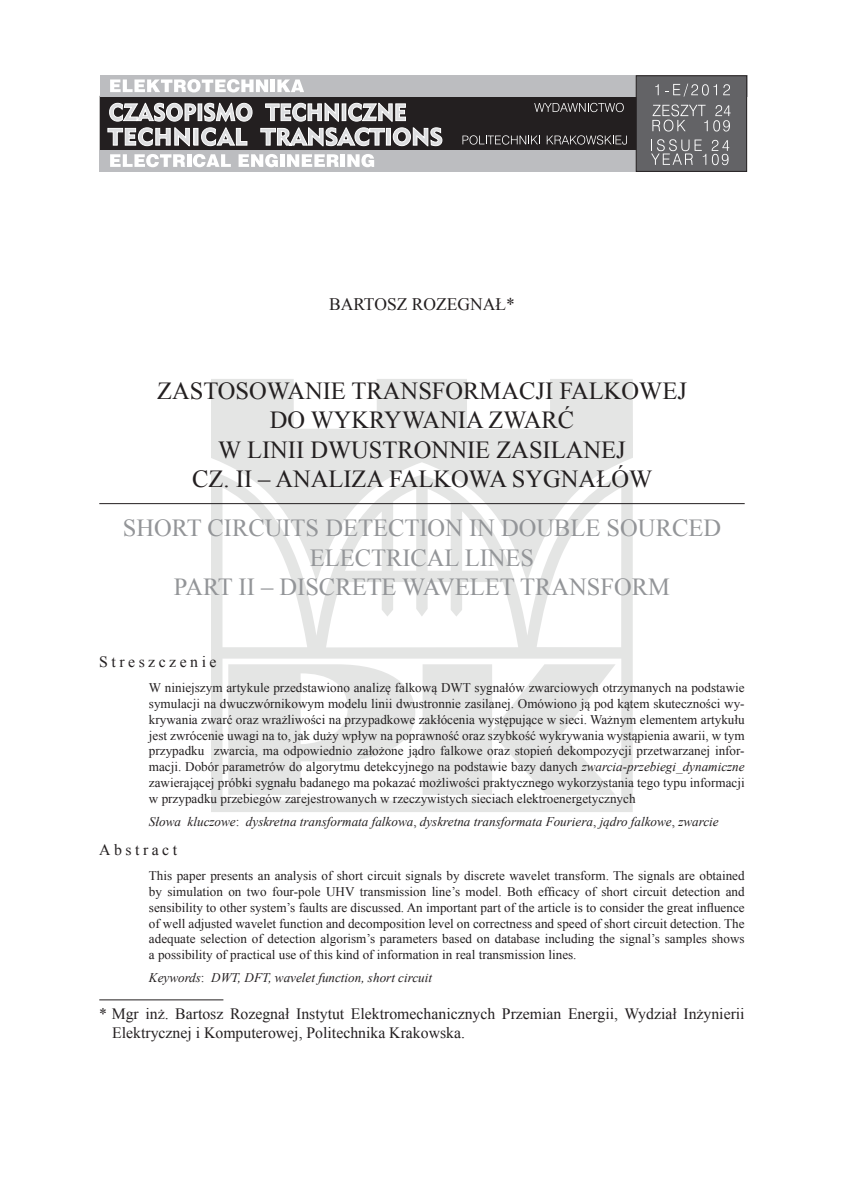
<style>
.page{position:relative;width:844px;height:1191px;background:#fff}
.page>*{position:absolute;margin:0;border:0;box-sizing:border-box;transform-origin:0 0}
.Tytuł_polski{font:24.5px/29.4px "Times New Roman";color:#231f20;text-align:center}
.Tytuł_angielski{font:24.5px/29.4px "Times New Roman";color:#939598;text-align:center}
.Nazwisko_autora{font:17.5px "Times New Roman";color:#231f20}
.Przypis{font:15.75px/18.9px "Times New Roman";color:#231f20}
.streszczenie{font:15.75px "Times New Roman";letter-spacing:.22em;color:#231f20}
.Abstract{font:15.75px "Times New Roman";letter-spacing:.22em;color:#231f20}
.Test_streszczenia_po{font:13.12px/15.8px "Times New Roman";color:#231f20;text-align:justify}
.Test_-_abstract_8_pk{font:13.12px/15.8px "Times New Roman";color:#231f20;text-align:justify}
.Słowa_kluczowe_8_pkt{font:italic 13.12px "Times New Roman";color:#231f20}
.Keywords_8_pkt{font:italic 13.12px "Times New Roman";color:#231f20}
.s1{font-style:italic}
.s2{font-style:normal}
</style>
<div class="page">
<svg style="left:211px;top:379px;width:421px;height:433px;fill:#e4e5e4"></svg>
<hr style="left:99px;top:999px;width:124px;height:1px;background:#231f20">
<hr style="left:99px;top:503px;width:645px;height:1px;background:#231f20">
<div style="left:100px;top:96px;width:646px;height:55px;background:#231f20"></div>
<div style="left:100px;top:96px;width:646px;height:56px;border:1px solid #231f20"></div>
<div style="left:100px;top:75px;width:646px;height:21px;background:#bcbdc0"></div>
<div style="left:99px;top:151px;width:647px;height:21px;background:#bcbdc0"></div>
<svg style="left:107px;top:103px;width:335px;height:43px"></svg>
<div style="left:636px;top:76px;width:110px;height:96px;background:#636366;border:1px solid #231f20"></div>
<svg style="left:110px;top:79px;width:158px;height:13px"></svg>
<div style="left:270px;top:79px;width:5px;height:13px;background:#fff"></div>
<svg style="left:277px;top:79px;width:27px;height:13px"></svg>
<svg style="left:110px;top:154px;width:75px;height:13px"></svg>
<hr style="left:187px;top:154px;width:4px;height:13px;background:#fff">
<svg style="left:193px;top:154px;width:38px;height:13px"></svg>
<svg style="left:238px;top:154px;width:40px;height:13px"></svg>
<hr style="left:280px;top:154px;width:4px;height:13px;background:#fff">
<svg style="left:287px;top:154px;width:52px;height:13px"></svg>
<div style="left:340px;top:154px;width:5px;height:13px;background:#fff"></div>
<svg style="left:347px;top:154px;width:27px;height:13px"></svg>
<svg style="left:534px;top:103px;width:89px;height:9px"></svg>
<svg style="left:462px;top:135px;width:78px;height:10px"></svg>
<svg style="left:546px;top:135px;width:80px;height:10px"></svg>
<svg style="left:655px;top:84px;width:3px;height:11px"></svg>
<svg style="left:665px;top:84px;width:51px;height:13px"></svg>
<svg style="left:723px;top:84px;width:6px;height:11px"></svg>
<svg style="left:652px;top:104px;width:55px;height:27px"></svg>
<svg style="left:713px;top:105px;width:17px;height:26px"></svg>
<svg style="left:651px;top:139px;width:78px;height:26px"></svg>
<p class="Nazwisko_autora" style="left:329px;top:292px;width:187px">BARTOSZ ROZEGNAŁ*</p>
<p class="Tytuł_polski" style="left:157px;top:375px;width:531px">ZASTOSOWANIE TRANSFORMACJI FALKOWEJ<br>DO WYKRYWANIA ZWARĆ<br>W LINII DWUSTRONNIE ZASILANEJ<br>CZ. II – ANALIZA FALKOWA SYGNAŁÓW</p>
<p class="Tytuł_angielski" style="left:123px;top:513px;width:599px">SHORT CIRCUITS DETECTION IN DOUBLE SOURCED<br>ELECTRICAL LINES<br>PART II – DISCRETE WAVELET TRANSFORM</p>
<p class="streszczenie" style="left:99px;top:650px;width:119px">Streszczenie</p>
<p class="Test_streszczenia_po" style="left:149px;top:680px;width:597px">W niniejszym artykule przedstawiono analizę falkową DWT sygnałów zwarciowych otrzymanych na podstawie symulacji na dwuczwórnikowym modelu linii dwustronnie zasilanej. Omówiono ją pod kątem skuteczności wy&shy;krywania zwarć oraz wrażliwości na przypadkowe zakłócenia występujące w sieci. Ważnym elementem artykułu jest zwrócenie uwagi na to, jak duży wpływ na poprawność oraz szybkość wykrywania wystąpienia awarii, w tym przypadku zwarcia, ma odpowiednio założone jądro falkowe oraz stopień dekompozycji przetwarzanej infor&shy;macji. Dobór parametrów do algorytmu detekcyjnego na podstawie bazy danych <span class="s1">zwarcia-przebiegi_dynamiczne </span>zawierającej próbki sygnału badanego ma pokazać możliwości praktycznego wykorzystania tego typu informacji w przypadku przebiegów zarejestrowanych w rzeczywistych sieciach elektroenergetycznych</p>
<p class="Słowa_kluczowe_8_pkt" style="left:149px;top:812px;width:571px">Słowa kluczowe<span class="s2">:</span> dyskretna transformata falkowa<span class="s2">,</span> dyskretna transformata Fouriera<span class="s2">,</span> jądro falkowe<span class="s2">,</span> zwarcie</p>
<p class="Abstract" style="left:99px;top:838px;width:79px">Abstract</p>
<p class="Test_-_abstract_8_pk" style="left:149px;top:867px;width:597px">This paper presents an analysis of short circuit signals by discrete wavelet transform. The signals are obtained by simulation on two four-pole UHV transmission line’s model. Both efficacy of short circuit detection and sensibility to other system’s faults are discussed. An important part of the article is to consider the great influence of well adjusted wavelet function and decomposition level on correctness and speed of short circuit detection. The adequate selection of detection algorism’s parameters based on database including the signal’s samples shows a possibility of practical use of this kind of information in real transmission lines.</p>
<p class="Keywords_8_pkt" style="left:149px;top:968px;width:284px">Keywords<span class="s2">:</span> DWT, DFT, wavelet function, short circuit</p>
<p class="Przypis" style="left:112px;top:1004px;width:634px;text-indent:-13px">* Mgr inż. Bartosz Rozegnał Instytut Elektromechanicznych Przemian Energii, Wydział Inżynierii<br>Elektrycznej i Komputerowej, Politechnika Krakowska.</p>
</div>
